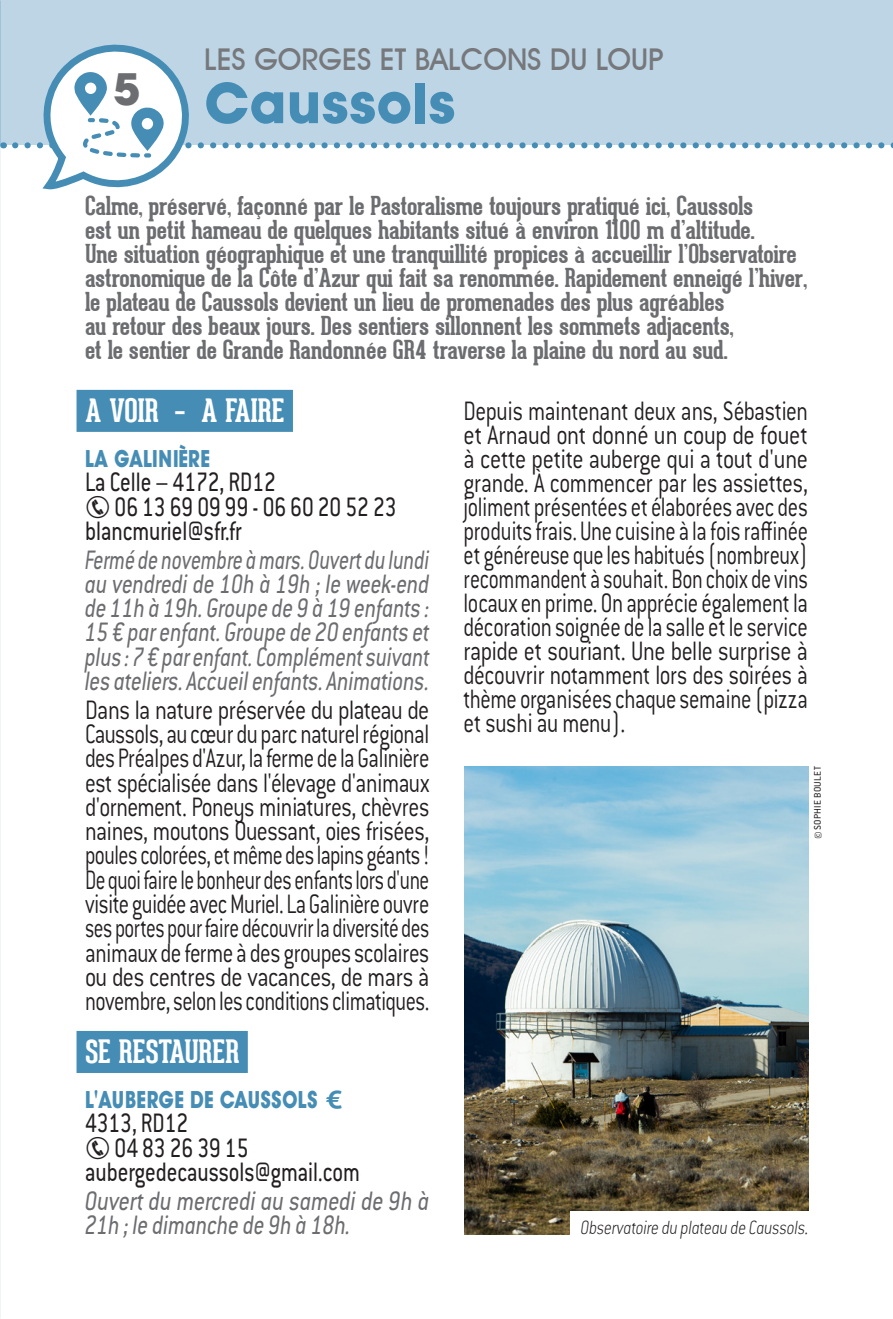
<style>
.page{position:relative;width:893px;height:1319px;background:#fff}
.page>*{position:absolute;margin:0;border:0;box-sizing:border-box;transform-origin:0 0}
.TITRE{font:700 57px "Avant Garde Two BQ";letter-spacing:.005em;color:#458db5}
.TITRE-2{font:700 45px "Avant Garde Two BQ";color:#6c6d70}
.INTER2{font:700 31.5px "Geared Slab";color:#fff}
.TITRE_GRIS{font:500 30px "Avant Garde IT Cby BT";color:#76787b}
.TEXTE{font:300 29.4px/24.3px "Conduit ITC Pro";letter-spacing:-.02em;color:#231f20;text-align:justify;scale:.83 1}
.TEXTE-2{font:300 29.4px/24px "Conduit ITC Pro";letter-spacing:-.02em;color:#231f20;text-align:justify;scale:.8 1}
.MIG{font:italic 29.4px/24.3px "Conduit ITC Pro";color:#6c6d70;text-align:justify;scale:.75 1}
.ADRESSE{font:29.4px "Conduit ITC Pro";color:#231f20;scale:.8 1}
.MIG-2{font:italic 29.4px/24.3px "Conduit ITC Pro";color:#6c6d70;scale:.83 1}
.INTRO{font:700 25.5px/24px "Geared Slab";letter-spacing:-.01em;color:#6c6d70}
.ETAB_2{font:700 24px "Avant Garde Two BQ";letter-spacing:.01em;color:#458db5;scale:.8 1}
.LEGENDES{font:italic 200 21px "Conduit ITC Pro";color:#231f20;scale:.8 1}
.copyright_droite{font:10.5px "Conduit ITC Pro";letter-spacing:.035em;color:#231f20}
</style>
<div class="page">
<div style="left:0;top:0;width:893px;height:145px;background:#bed5e6"></div>
<div style="left:77px;top:390px;width:216px;height:42px;background:#458db5"></div>
<div style="left:77px;top:1030px;width:171px;height:42px;background:#458db5"></div>
<img style="left:465px;top:766px;width:343px;height:468px">
<div style="left:571px;top:1210px;width:246px;height:32px;background:#fff"></div>
<svg style="left:15px;top:44px;width:878px;height:146px"></svg>
<p class="TITRE-2" style="left:114px;top:62px;width:27px">5</p>
<p class="TITRE_GRIS" style="left:204px;top:41px;width:461px">LES GORGES ET BALCONS DU LOUP</p>
<p class="TITRE" style="left:204px;top:69px;width:253px">Caussols</p>
<p class="INTRO" style="left:85px;top:193px;width:724px">Calme, préservé, façonné par le Pastoralisme toujours pratiqué ici, Caussols<br>est un petit hameau de quelques habitants situé à environ 1100 m d’altitude.<br>Une situation géographique et une tranquillité propices à accueillir l’Observatoire astronomique de la Côte d’Azur qui fait sa renommée. Rapidement enneigé l’hiver, le plateau de Caussols devient un lieu de promenades des plus agréables<br>au retour des beaux jours. Des sentiers sillonnent les sommets adjacents,<br>et le sentier de Grande Randonnée GR4 traverse la plaine du nord au sud.</p>
<p class="INTER2" style="left:85px;top:391px;width:201px">A VOIR – A FAIRE</p>
<p class="ETAB_2" style="left:85px;top:444px;width:158px">LA GALINIÈRE</p>
<p class="ADRESSE" style="left:85px;top:466px;width:240px">La Celle – 4172, RD12</p>
<p class="ADRESSE" style="left:115px;top:490px;width:354px">06 13 69 09 99 - 06 60 20 52 23</p>
<p class="ADRESSE" style="left:85px;top:514px;width:197px">blancmuriel@sfr.fr</p>
<p class="MIG" style="left:85px;top:547px;width:461px">Fermé de novembre à mars. Ouvert du lundi au vendredi de 10h à 19h ; le week-end de 11h à 19h. Groupe de 9 à 19 enfants :<br>15 € par enfant. Groupe de 20 enfants et plus : 7 € par enfant. Complément suivant les ateliers. Accueil enfants. Animations.</p>
<p class="TEXTE" style="left:85px;top:697px;width:417px">Dans la nature préservée du plateau de Caussols, au cœur du parc naturel régional des Préalpes d'Azur, la ferme de la Galinière est spécialisée dans l'élevage d'animaux d'ornement. Poneys miniatures, chèvres naines, moutons Ouessant, oies frisées, poules colorées, et même des lapins géants !<br>De quoi faire le bonheur des enfants lors d'une visite guidée avec Muriel. La Galinière ouvre ses portes pour faire découvrir la diversité des animaux de ferme à des groupes scolaires ou des centres de vacances, de mars à novembre, selon les conditions climatiques.</p>
<p class="INTER2" style="left:85px;top:1031px;width:156px">SE RESTAURER</p>
<p class="ETAB_2" style="left:85px;top:1085px;width:292px">L'AUBERGE DE CAUSSOLS</p>
<p class="ADRESSE" style="left:85px;top:1106px;width:131px">4313, RD12</p>
<p class="ADRESSE" style="left:115px;top:1131px;width:169px">04 83 26 39 15</p>
<p class="ADRESSE" style="left:85px;top:1155px;width:345px">aubergedecaussols@gmail.com</p>
<p class="MIG-2" style="left:85px;top:1188px;width:416px">Ouvert du mercredi au samedi de 9h à<br>21h ; le dimanche de 9h à 18h.</p>
<p class="TEXTE-2" style="left:463px;top:399px;width:432px">Depuis maintenant deux ans, Sébastien et Arnaud ont donné un coup de fouet à cette petite auberge qui a tout d'une grande. À commencer par les assiettes, joliment présentées et élaborées avec des produits frais. Une cuisine à la fois raffinée et généreuse que les habitués (nombreux) recommandent à souhait. Bon choix de vins locaux en prime. On apprécie également la décoration soignée de la salle et le service rapide et souriant. Une belle surprise à découvrir notamment lors des soirées à thème organisées chaque semaine (pizza et sushi au menu).</p>
<p class="copyright_droite" style="left:812px;top:839px;width:74px;rotate:-90deg">© SOPHIE BOULET</p>
<p class="LEGENDES" style="left:580px;top:1215px;width:287px">Observatoire du plateau de Caussols.</p>
</div>
